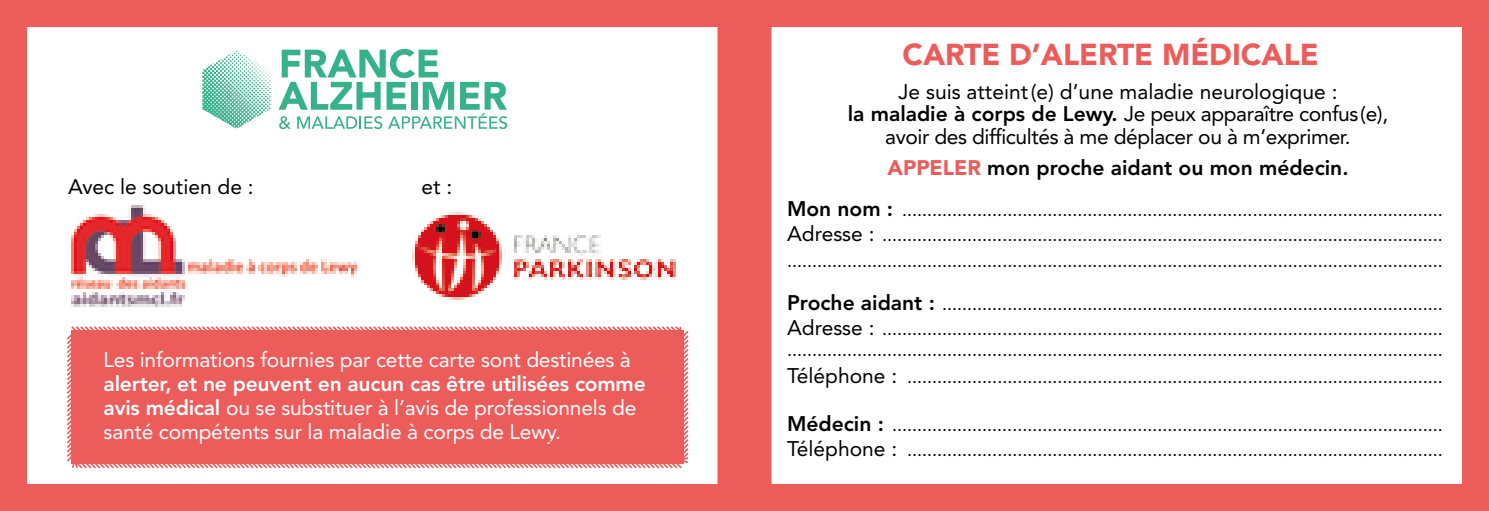
<style>
.page{position:relative;width:1489px;height:511px;background:#fff}
.page>*{position:absolute;margin:0;border:0;box-sizing:border-box;transform-origin:0 0}
.t1{font:900 30px "Avenir LT Std";color:#eb5c5b}
.t2{font:21px/24px "Avenir LT Std";letter-spacing:-.01em;color:#fff}
.t3{font:21px/22.5px "Avenir LT Std";letter-spacing:-.02em;color:#000;text-align:center}
.t4{font:800 21px "Avenir LT Std";color:#000}
.t5{font:21px "Avenir LT Std";color:#000}
.t6{font:18px/25.2px "Avenir LT Std";color:#000}
.s1{font-weight:800}
.s2{font-weight:900;color:#eb5c5b}
.s3{font-weight:800;font-size:21px}
.s4{font-size:21px}
</style>
<div class="page">
<div style="left:0;top:0;width:744px;height:510px;border:27px solid #eb5c5b"></div>
<div style="left:744px;top:0;width:744px;height:510px;border:27px solid #eb5c5b"></div>
<img style="left:71px;top:205px;width:286px;height:102px">
<svg style="left:202px;top:50px;width:69px;height:79px"></svg>
<svg style="left:278px;top:49px;width:229px;height:80px"></svg>
<img style="left:412px;top:212px;width:264px;height:88px">
<svg style="left:67px;top:326px;width:622px;height:143px;background:#eb6463"></svg>
<div style="left:117px;top:439px;width:528px;height:9px;background:#eb5c5b"></div>
<svg style="left:649px;top:356px;width:9px;height:68px"></svg>
<div style="left:108px;top:341px;width:528px;height:9px;background:#eb5c5b"></div>
<svg style="left:95px;top:365px;width:9px;height:83px"></svg>
<p class="t5" style="left:68px;top:174px;width:187px">Avec le soutien de :</p>
<p class="t3" style="left:421px;top:175px;width:32px">et :</p>
<p class="t2" style="left:104px;top:347px;width:528px">Les informations fournies par cette carte sont destinées à</p>
<p class="t2" style="left:104px;top:371px;width:543px"><span class="s1">alerter, et ne peuvent en aucun cas être utilisées comme avis médical</span> ou se substituer à l’avis de professionnels de santé compétents sur la maladie à corps de Lewy.</p>
<h1 class="t1" style="left:902px;top:37px;width:418px">CARTE D’ALERTE MÉDICALE</h1>
<p class="t3" style="left:847px;top:80px;width:542px">Je suis atteint(e) d’une maladie neurologique :<br><span class="s1">la maladie à corps de Lewy.</span> Je peux apparaître confus(e), avoir des difficultés à me déplacer ou à m’exprimer.</p>
<p class="t4" style="left:887px;top:155px;width:462px"><span class="s2">APPELER</span> mon proche aidant ou mon médecin.</p>
<p class="t6" style="left:787px;top:197px;width:657px;text-align:justify"><span class="s3">Mon nom :</span> ............................................................................................................<br><span class="s4">Adresse :</span> ................................................................................................................ ...................................................................................................................................</p>
<p class="t6" style="left:787px;top:291px;width:657px"><span class="s3">Proche aidant :</span> ....................................................................................................<br><span class="s4">Adresse :</span> ................................................................................................................</p>
<p class="t6" style="left:787px;top:336px;width:657px;line-height:27px">...................................................................................................................................<br><span class="s4">Téléphone :</span> ...........................................................................................................</p>
<p class="t6" style="left:787px;top:412px;width:657px"><span class="s3">Médecin :</span> ..............................................................................................................<br><span class="s4">Téléphone :</span> ...........................................................................................................</p>
</div>
